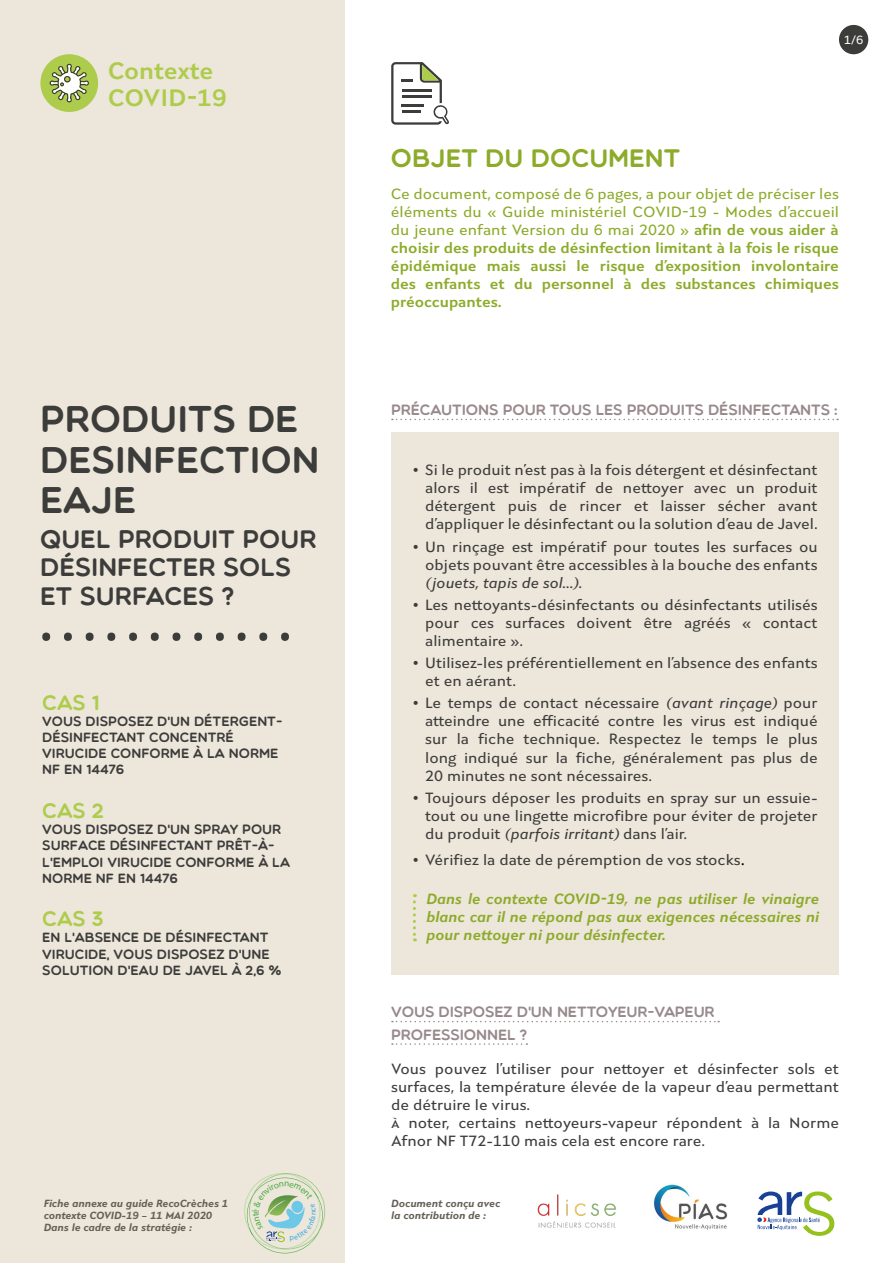
<style>
.page{position:relative;width:893px;height:1263px;background:#fff}
.page>*{position:absolute;margin:0;border:0;box-sizing:border-box;transform-origin:0 0}
.t1{font:37.5px/40.5px "Multicolore";color:#3c3c3b}
.t2{font:25.5px/28.5px "Multicolore";color:#3c3c3b}
.t3{font:25.5px "Multicolore";color:#8cab29}
.t4{font:700 24px/27px "Seven One Eight";letter-spacing:-.01em;color:#aecc4b}
.t5{font:21px "Multicolore";color:#aecc4b}
.t6{font:500 15px/18px "Seven One Eight";color:#3c3c3b;text-align:justify}
.t7{font:700 15px/18px "Seven One Eight";color:#8cab29;text-align:justify}
.t8{font:italic 700 15px/18px "Seven One Eight";color:#8cab29;text-align:justify}
.t9{font:15px/22.5px "Multicolore";letter-spacing:-.01em;color:#988a8c}
.t10{font:13.5px/16.2px "Multicolore";color:#3c3c3b}
.t11{font:500 12px "Seven One Eight";color:#fff}
.t12{font:italic 800 10.5px/12px "Seven One Eight";color:#656056}
.s1{font-weight:500}
.s2{font-style:italic}
.s3{font-family:"Minion Pro";font-weight:400;font-size:18px;color:#000}
</style>
<div class="page">
<div style="left:0;top:0;width:345px;height:1263px;background:#ede6db"></div>
<img style="left:537px;top:1194px;width:79px;height:34px">
<svg style="left:757px;top:1191px;width:77px;height:45px"></svg>
<img style="left:653px;top:1184px;width:75px;height:46px">
<div style="left:40px;top:54px;width:58px;height:58px;background:#aecc4b;border-radius:50%"></div>
<svg style="left:49px;top:64px;width:40px;height:39px"></svg>
<div style="left:839px;top:25px;width:29px;height:29px;background:#3c3c3b;border-radius:50%"></div>
<svg style="left:42px;top:632px;width:8px;height:9px"></svg>
<svg style="left:64px;top:632px;width:8px;height:9px"></svg>
<svg style="left:86px;top:632px;width:8px;height:9px"></svg>
<svg style="left:107px;top:632px;width:8px;height:9px"></svg>
<svg style="left:129px;top:632px;width:8px;height:9px"></svg>
<svg style="left:151px;top:632px;width:8px;height:9px"></svg>
<svg style="left:173px;top:632px;width:7px;height:9px"></svg>
<svg style="left:194px;top:632px;width:8px;height:9px"></svg>
<svg style="left:216px;top:632px;width:8px;height:9px"></svg>
<svg style="left:238px;top:632px;width:8px;height:9px"></svg>
<svg style="left:259px;top:632px;width:8px;height:9px"></svg>
<svg style="left:281px;top:632px;width:8px;height:9px"></svg>
<svg style="left:391px;top:62px;width:58px;height:63px"></svg>
<svg style="left:392px;top:1021px;width:327px;height:1px"></svg>
<svg style="left:392px;top:1043px;width:135px;height:2px"></svg>
<div style="left:391px;top:433px;width:448px;height:542px;background:#ede6db"></div>
<svg style="left:392px;top:419px;width:446px;height:1px"></svg>
<svg style="left:413px;top:894px;width:3px;height:47px"></svg>
<svg style="left:244px;top:1173px;width:81px;height:80px"></svg>
<h3 class="t4" style="left:108px;top:56px;width:120px">Contexte<br>COVID-19</h3>
<h1 class="t1" style="left:40px;top:398px;width:281px">PRODUITS DE<br>DESINFECTION<br>EAJE</h1>
<h2 class="t2" style="left:40px;top:524px;width:278px">QUEL PRODUIT POUR<br>DÉSINFECTER SOLS<br>ET SURFACES ?</h2>
<h3 class="t5" style="left:42px;top:690px;width:59px">CAS 1</h3>
<p class="t10" style="left:42px;top:713px;width:242px">VOUS DISPOSEZ D'UN DÉTERGENT-<br>DÉSINFECTANT CONCENTRÉ<br>VIRUCIDE CONFORME À LA NORME<br>NF EN 14476</p>
<h3 class="t5" style="left:42px;top:798px;width:63px">CAS 2</h3>
<p class="t10" style="left:42px;top:821px;width:249px">VOUS DISPOSEZ D'UN SPRAY POUR<br>SURFACE DÉSINFECTANT PRÊT-À-<br>L'EMPLOI VIRUCIDE CONFORME À LA<br>NORME NF EN 14476</p>
<h3 class="t5" style="left:42px;top:906px;width:63px">CAS 3</h3>
<p class="t10" style="left:42px;top:929px;width:241px">EN L'ABSENCE DE DÉSINFECTANT<br>VIRUCIDE, VOUS DISPOSEZ D'UNE<br>SOLUTION D'EAU DE JAVEL À 2,6 %</p>
<p class="t12" style="left:43px;top:1197px;width:186px">Fiche annexe au guide RecoCrèches 1 contexte COVID-19 – 11 MAI 2020<br>Dans le cadre de la stratégie :</p>
<p class="t11" style="left:844px;top:32px;width:21px">1/6</p>
<h2 class="t3" style="left:391px;top:143px;width:291px">OBJET DU DOCUMENT</h2>
<p class="t7" style="left:391px;top:185px;width:450px"><span class="s1">Ce document, composé de 6 pages, a pour objet de préciser les éléments du « Guide ministériel COVID-19 - Modes d’accueil du jeune enfant Version du 6 mai 2020 »</span> afin de vous aider à choisir des produits de désinfection limitant à la fois le risque épidémique mais aussi le risque d’exposition involontaire des enfants et du personnel à des substances chimiques préoccupantes.</p>
<p class="t9" style="left:391px;top:398px;width:448px">PRÉCAUTIONS POUR TOUS LES PRODUITS DÉSINFECTANTS :</p>
<p class="t6" style="left:425px;top:461px;width:394px;text-indent:-13px">• Si le produit n’est pas à la fois détergent et désinfectant alors il est impératif de nettoyer avec un produit détergent puis de rincer et laisser sécher avant d’appliquer le désinfectant ou la solution d’eau de Javel.</p>
<p class="t6" style="left:425px;top:537px;width:394px;text-indent:-13px">• Un rinçage est impératif pour toutes les surfaces ou objets pouvant être accessibles à la bouche des enfants <span class="s2">(jouets, tapis de sol...)</span>.</p>
<p class="t6" style="left:425px;top:596px;width:394px;text-indent:-13px">• Les nettoyants-désinfectants ou désinfectants utilisés pour ces surfaces doivent être agréés « contact alimentaire ».</p>
<p class="t6" style="left:425px;top:654px;width:394px;text-indent:-13px">• Utilisez-les préférentiellement en l’absence des enfants et en aérant.</p>
<p class="t6" style="left:425px;top:694px;width:394px;text-indent:-13px">• Le temps de contact nécessaire <span class="s2">(avant rinçage)</span> pour atteindre une efficacité contre les virus est indiqué sur la fiche technique. Respectez le temps le plus long indiqué sur la fiche, généralement pas plus de 20 minutes ne sont nécessaires.</p>
<p class="t6" style="left:425px;top:788px;width:394px;text-indent:-13px">• Toujours déposer les produits en spray sur un essuie&shy;tout ou une lingette microfibre pour éviter de projeter du produit <span class="s2">(parfois irritant)</span> dans l’air.</p>
<p class="t6" style="left:412px;top:850px;width:334px">• Vérifiez la date de péremption de vos stocks<span class="s3">.</span></p>
<p class="t8" style="left:426px;top:889px;width:394px">Dans le contexte COVID-19, ne pas utiliser le vinaigre blanc car il ne répond pas aux exigences nécessaires ni pour nettoyer ni pour désinfecter.</p>
<p class="t9" style="left:391px;top:1000px;width:325px">VOUS DISPOSEZ D'UN NETTOYEUR-VAPEUR<br>PROFESSIONNEL ?</p>
<p class="t6" style="left:391px;top:1060px;width:449px;text-align:left">Vous pouvez l’utiliser pour nettoyer et désinfecter sols et surfaces, la température élevée de la vapeur d’eau permettant de détruire le virus.<br>À noter, certains nettoyeurs-vapeur répondent à la Norme Afnor NF T72-110 mais cela est encore rare.</p>
<p class="t12" style="left:391px;top:1197px;width:111px">Document conçu avec la contribution de :</p>
</div>
